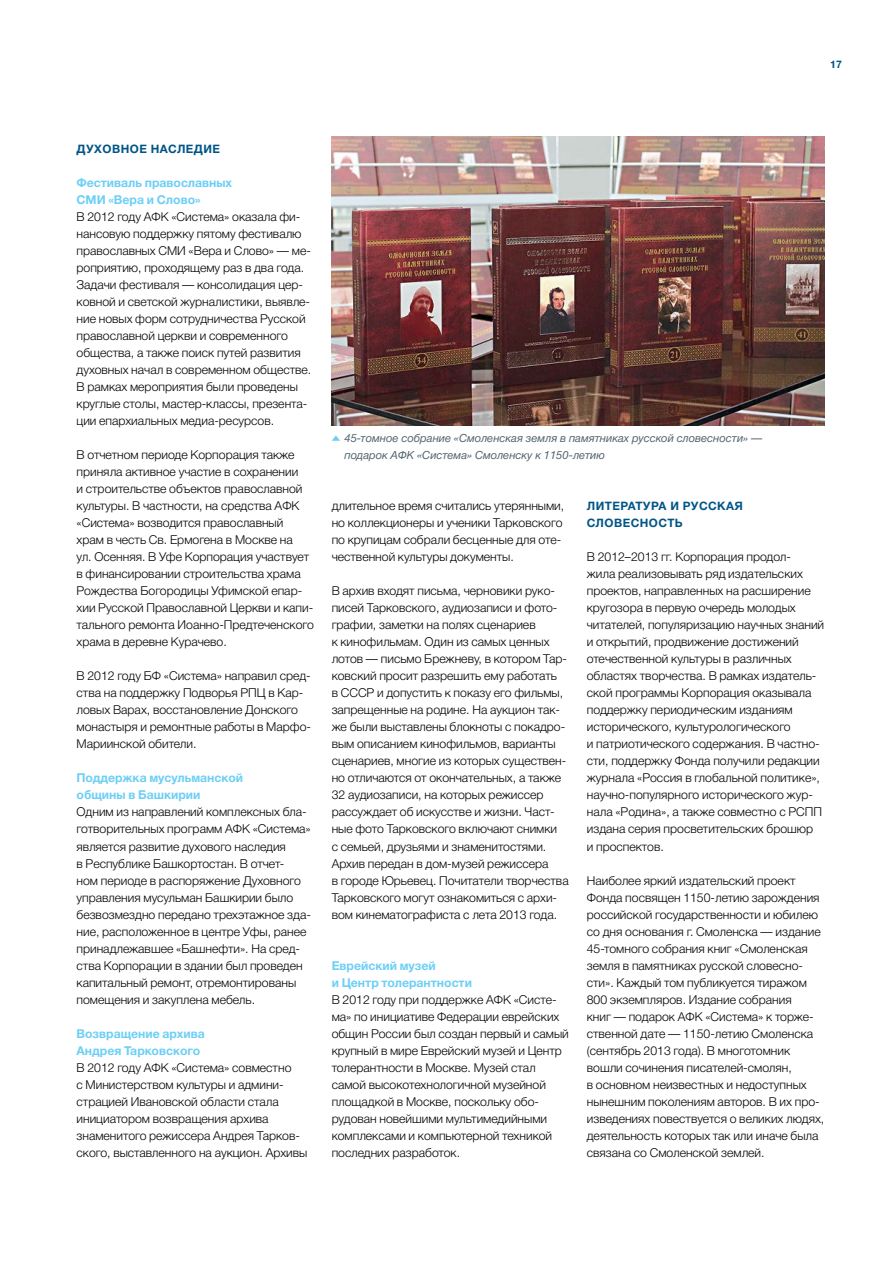
<style>
.page{position:relative;width:893px;height:1263px;background:#fff}
.page>*{position:absolute;margin:0;border:0;box-sizing:border-box;transform-origin:0 0}
.t1{font:300 12.3px/17px "Helvetica Neue Cyr";color:#000}
.t2{font:700 12.3px/17px "Helvetica Neue Cyr";color:#6dcff6}
.t3{font:700 11.7px/17px "Helvetica Neue Cyr";letter-spacing:.04em;color:#005587}
.t4{font:italic 11.25px/17px "Helvetica Neue Cyr";color:#52656f}
.t5{font:700 10.5px "Helvetica Neue Cyr";color:#005587}
</style>
<div class="page">
<svg style="left:332px;top:435px;width:8px;height:6px"></svg>
<img style="left:332px;top:136px;width:493px;height:289px">
<p class="t5" style="left:830px;top:59px;width:13px">17</p>
<p class="t3" style="left:77px;top:141px;width:145px">Духовное наследие</p>
<p class="t2" style="left:77px;top:174px;width:157px">Фестиваль православных<br>СМИ «Вера и Слово»</p>
<p class="t1" style="left:77px;top:208px;width:236px">В 2012 году АФК «Система» оказала фи&shy;нансовую поддержку пятому фестивалю православных СМИ «Вера и Слово» — ме&shy;роприятию, проходящему раз в два года.<br>Задачи фестиваля — консолидация цер&shy;ковной и светской журналистики, выявле&shy;ние новых форм сотрудничества Русской православной церкви и современного общества, а также поиск путей развития духовных начал в современном обществе.<br>В рамках мероприятия были проведены круглые столы, мастер-классы, презента&shy;ции епархиальных медиа-ресурсов.</p>
<p class="t1" style="left:77px;top:447px;width:239px">В отчетном периоде Корпорация также приняла активное участие в сохранении<br>и строительстве объектов православной культуры. В частности, на средства АФК «Система» возводится православный храм в честь Св. Ермогена в Москве на<br>ул. Осенняя. В Уфе Корпорация участвует в финансировании строительства храма Рождества Богородицы Уфимской епар&shy;хии Русской Православной Церкви и капи&shy;тального ремонта Иоанно-Предтеченского храма в деревне Курачево.</p>
<p class="t1" style="left:77px;top:668px;width:236px">В 2012 году БФ «Система» направил сред&shy;ства на поддержку Подворья РПЦ в Кар&shy;ловых Варах, восстановление Донского монастыря и ремонтные работы в Марфо-Мариинской обители.</p>
<p class="t2" style="left:77px;top:770px;width:168px">Поддержка мусульманской общины в Башкирии</p>
<p class="t1" style="left:77px;top:804px;width:236px">Одним из направлений комплексных бла&shy;готворительных программ АФК «Система» является развитие духового наследия<br>в Республике Башкортостан. В отчет-<br>ном периоде в распоряжение Духовного управления мусульман Башкирии было безвозмездно передано трехэтажное зда&shy;ние, расположенное в центре Уфы, ранее принадлежавшее «Башнефти». На сред&shy;ства Корпорации в здании был проведен капитальный ремонт, отремонтированы помещения и закуплена мебель.</p>
<p class="t2" style="left:77px;top:1025px;width:130px">Возвращение архива<br>Андрея Тарковского</p>
<p class="t1" style="left:77px;top:1059px;width:232px">В 2012 году АФК «Система» совместно<br>с Министерством культуры и админи&shy;страцией Ивановской области стала инициатором возвращения архива знаменитого режиссера Андрея Тарков&shy;ского, выставленного на аукцион. Архивы</p>
<p class="t4" style="left:344px;top:430px;width:419px">45-томное собрание «Смоленская земля в памятниках русской словесности» — подарок АФК «Система» Смоленску к 1150-летию</p>
<p class="t1" style="left:332px;top:498px;width:234px">длительное время считались утерянными, но коллекционеры и ученики Тарковского по крупицам собрали бесценные для оте&shy;чественной культуры документы.</p>
<p class="t1" style="left:332px;top:583px;width:238px">В архив входят письма, черновики руко&shy;писей Тарковского, аудиозаписи и фото&shy;графии, заметки на полях сценариев<br>к кинофильмам. Один из самых ценных лотов — письмо Брежневу, в котором Тар&shy;ковский просит разрешить ему работать<br>в СССР и допустить к показу его фильмы, запрещенные на родине. На аукцион так&shy;же были выставлены блокноты с покадро&shy;вым описанием кинофильмов, варианты сценариев, многие из которых существен&shy;но отличаются от окончательных, а также 32 аудиозаписи, на которых режиссер рассуждает об искусстве и жизни. Част&shy;ные фото Тарковского включают снимки<br>с семьей, друзьями и знаменитостями.<br>Архив передан в дом-музей режиссера<br>в городе Юрьевец. Почитатели творчества Тарковского могут ознакомиться с архи&shy;вом кинематографиста с лета 2013 года.</p>
<p class="t2" style="left:332px;top:957px;width:142px">Еврейский музей<br>и Центр толерантности</p>
<p class="t1" style="left:332px;top:991px;width:239px">В 2012 году при поддержке АФК «Систе&shy;ма» по инициативе Федерации еврейских общин России был создан первый и самый крупный в мире Еврейский музей и Центр толерантности в Москве. Музей стал самой высокотехнологичной музейной площадкой в Москве, поскольку обо&shy;рудован новейшими мультимедийными комплексами и компьютерной техникой последних разработок.</p>
<p class="t3" style="left:587px;top:498px;width:158px">Литература и русс кая словесность</p>
<p class="t1" style="left:587px;top:549px;width:239px">В 2012–2013 гг. Корпорация продол-<br>жила реализовывать ряд издательских проектов, направленных на расширение кругозора в первую очередь молодых читателей, популяризацию научных знаний и открытий, продвижение достижений отечественной культуры в различных областях творчества. В рамках издатель&shy;ской программы Корпорация оказывала поддержку периодическим изданиям исторического, культурологического<br>и патриотического содержания. В частно&shy;сти, поддержку Фонда получили редакции журнала «Россия в глобальной политике», научно-популярного исторического жур&shy;нала «Родина», а также совместно с РСПП издана серия просветительских брошюр<br>и проспектов.</p>
<p class="t1" style="left:587px;top:872px;width:239px">Наиболее яркий издательский проект Фонда посвящен 1150-летию зарождения российской государственности и юбилею со дня основания г. Смоленска — издание 45-томного собрания книг «Смоленская земля в памятниках русской словесно&shy;сти». Каждый том публикуется тиражом 800 экземпляров. Издание собрания<br>книг — подарок АФК «Система» к торже&shy;ственной дате — 1150-летию Смоленска (сентябрь 2013 года). В многотомник вошли сочинения писателей-смолян,<br>в основном неизвестных и недоступных нынешним поколениям авторов. В их про&shy;изведениях повествуется о великих людях, деятельность которых так или иначе была связана со Смоленской землей.</p>
</div>
